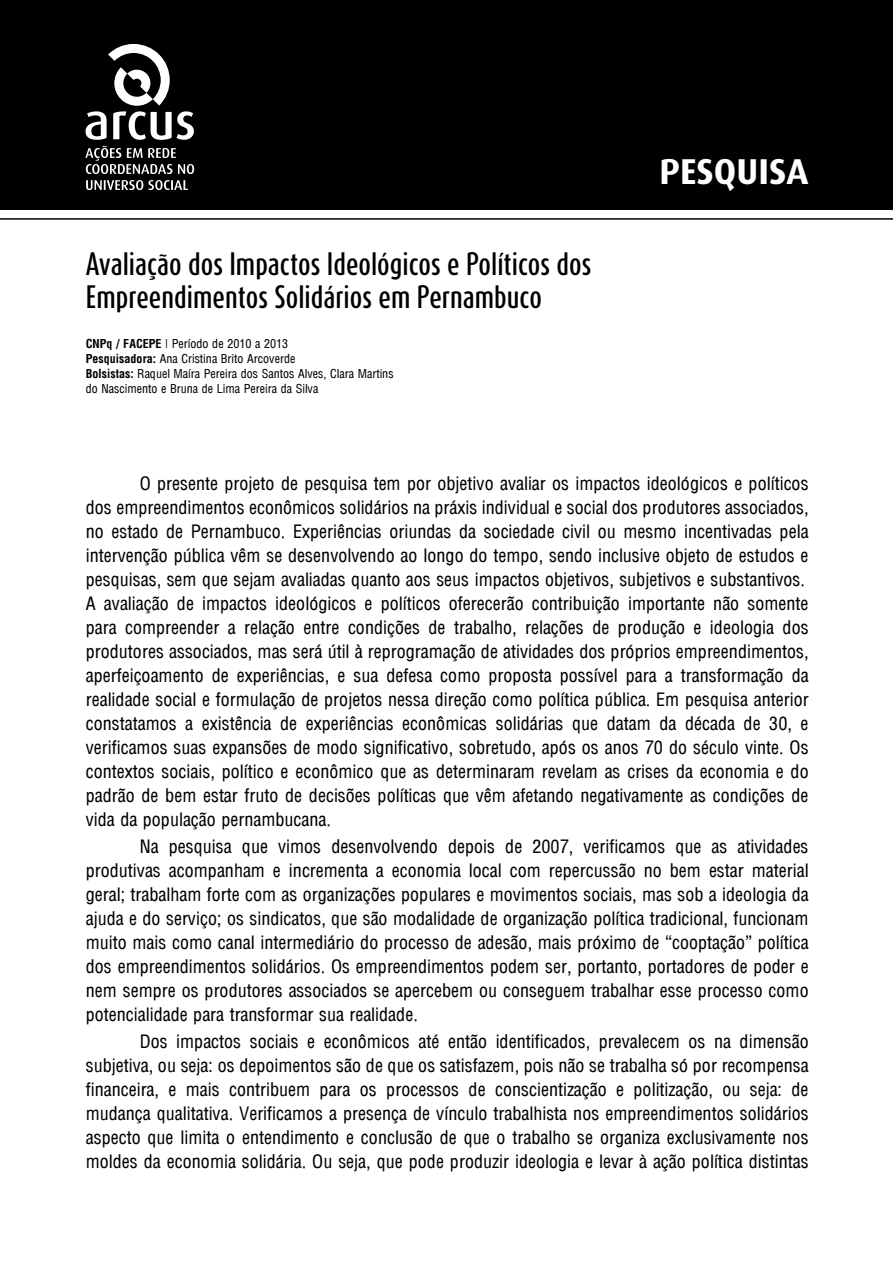
<style>
.page{position:relative;width:893px;height:1263px;background:#fff}
.page>*{position:absolute;margin:0;border:0;box-sizing:border-box;transform-origin:0 0}
.t1{font:700 36px "Dax";color:#fff}
.t2{font:500 27px/33px "Dax Compact";color:#000}
.t3{font:18px/24px "Arena Condensed";color:#000;text-align:justify}
.t4{font:12px/15px "Arena Condensed";color:#000}
.s1{font-family:"Arena";font-weight:700;font-stretch:condensed}
</style>
<div class="page">
<div style="left:0;top:0;width:893px;height:210px;background:#000"></div>
<hr style="left:0;top:218px;width:893px;height:2px;background:#000">
<svg style="left:86px;top:44px;width:108px;height:96px"></svg>
<svg style="left:85px;top:146px;width:109px;height:44px"></svg>
<h2 class="t2" style="left:86px;top:247px;width:507px">Avaliação dos Impactos Ideológicos e Políticos dos<br>Empreendimentos Solidários em Pernambuco</h2>
<p class="t4" style="left:86px;top:336px;width:309px"><span class="s1">CNPq / FACEPE</span> | Período de 2010 a 2013<br><span class="s1">Pesquisadora:</span> Ana Cristina Brito Arcoverde<br><span class="s1">Bolsistas:</span> Raquel Maíra Pereira dos Santos Alves, Clara Martins do Nascimento e Bruna de Lima Pereira da Silva</p>
<h1 class="t1" style="left:659px;top:151px;width:151px">PESQUISA</h1>
<p class="t3" style="left:86px;top:472px;width:724px;text-align:left;text-indent:54px">O presente projeto de pesquisa tem por objetivo avaliar os impactos ideológicos e políticos dos empreendimentos econômicos solidários na práxis individual e social dos produtores associados, no estado de Pernambuco. Experiências oriundas da sociedade civil ou mesmo incentivadas pela intervenção pública vêm se desenvolvendo ao longo do tempo, sendo inclusive objeto de estudos e pesquisas, sem que sejam avaliadas quanto aos seus impactos objetivos, subjetivos e substantivos.<br>A avaliação de impactos ideológicos e políticos oferecerão contribuição importante não somente para compreender a relação entre condições de trabalho, relações de produção e ideologia dos produtores associados, mas será útil à reprogramação de atividades dos próprios empreendimentos, aperfeiçoamento de experiências, e sua defesa como proposta possível para a transformação da realidade social e formulação de projetos nessa direção como política pública. Em pesquisa anterior constatamos a existência de experiências econômicas solidárias que datam da década de 30, e verificamos suas expansões de modo significativo, sobretudo, após os anos 70 do século vinte. Os contextos sociais, político e econômico que as determinaram revelam as crises da economia e do padrão de bem estar fruto de decisões políticas que vêm afetando negativamente as condições de vida da população pernambucana.</p>
<p class="t3" style="left:86px;top:835px;width:724px;text-indent:54px">Na pesquisa que vimos desenvolvendo depois de 2007, verificamos que as atividades produtivas acompanham e incrementa a economia local com repercussão no bem estar material geral; trabalham forte com as organizações populares e movimentos sociais, mas sob a ideologia da ajuda e do serviço; os sindicatos, que são modalidade de organização política tradicional, funcionam muito mais como canal intermediário do processo de adesão, mais próximo de “cooptação” política dos empreendimentos solidários. Os empreendimentos podem ser, portanto, portadores de poder e nem sempre os produtores associados se apercebem ou conseguem trabalhar esse processo como potencialidade para transformar sua realidade.</p>
<p class="t3" style="left:86px;top:1030px;width:724px;text-indent:54px">Dos impactos sociais e econômicos até então identificados, prevalecem os na dimensão subjetiva, ou seja: os depoimentos são de que os satisfazem, pois não se trabalha só por recompensa financeira, e mais contribuem para os processos de conscientização e politização, ou seja: de mudança qualitativa. Verificamos a presença de vínculo trabalhista nos empreendimentos solidários aspecto que limita o entendimento e conclusão de que o trabalho se organiza exclusivamente nos moldes da economia solidária. Ou seja, que pode produzir ideologia e levar à ação política distintas</p>
</div>
